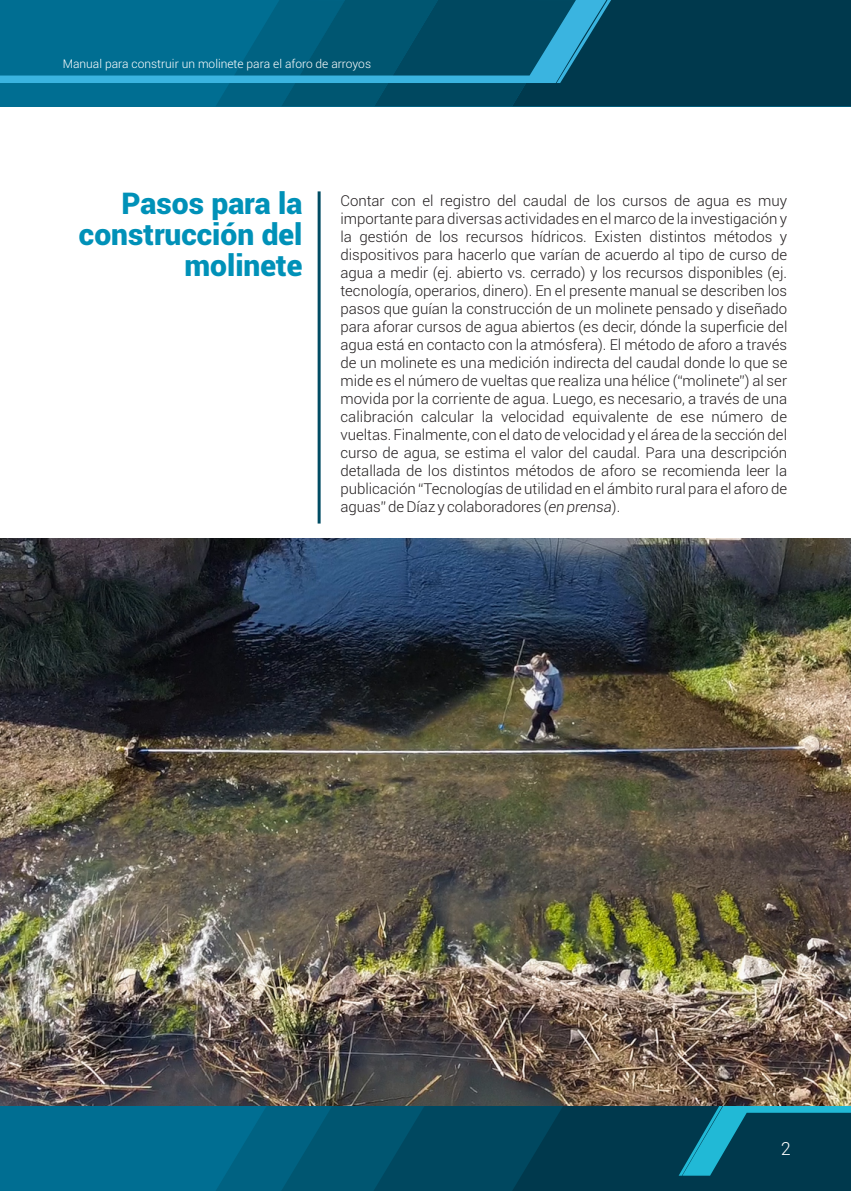
<style>
.page{position:relative;width:851px;height:1191px;background:#fff}
.page>*{position:absolute;margin:0;border:0;box-sizing:border-box;transform-origin:0 0}
.t1{font:900 30px/30.6px "Roboto";color:#0091b8;text-align:right}
.t2{font:300 18px "Roboto";color:#fff}
.t3{font:300 15px/18px "Roboto";color:#231f20;text-align:justify}
.t4{font:300 12px "Roboto";color:#fff}
.s1{font-style:italic}
</style>
<div class="page">
<hr style="left:317px;top:191px;width:3px;height:332px;background:#004c63">
<div style="left:0;top:1106px;width:850px;height:85px;background:#006e92"></div>
<svg style="left:216px;top:1106px;width:634px;height:85px;background:#014d65"></svg>
<div style="left:0;top:0;width:850px;height:106px;background:#006e92"></div>
<svg style="left:216px;top:0;width:634px;height:106px;background:#003e53"></svg>
<svg style="left:0;top:0;width:611px;height:83px"></svg>
<img style="left:0;top:539px;width:850px;height:567px">
<p class="t4" style="left:63px;top:59px;width:310px">Manual para construir un molinete para el aforo de arroyos</p>
<h1 class="t1" style="left:79px;top:191px;width:225px">Pasos para la construcción del molinete</h1>
<p class="t3" style="left:340px;top:193px;width:448px">Contar con el registro del caudal de los cursos de agua es muy importante para diversas actividades en el marco de la investigación y la gestión de los recursos hídricos. Existen distintos métodos y dispositivos para hacerlo que varían de acuerdo al tipo de curso de agua a medir (ej. abierto vs. cerrado) y los recursos disponibles (ej. tecnología, operarios, dinero). En el presente manual se describen los pasos que guían la construcción de un molinete pensado y diseñado para aforar cursos de agua abiertos (es decir, dónde la superficie del agua está en contacto con la atmósfera). El método de aforo a través de un molinete es una medición indirecta del caudal donde lo que se mide es el número de vueltas que realiza una hélice (“molinete”) al ser movida por la corriente de agua. Luego, es necesario, a través de una calibración calcular la velocidad equivalente de ese número de vueltas. Finalmente, con el dato de velocidad y el área de la sección del curso de agua, se estima el valor del caudal. Para una descripción detallada de los distintos métodos de aforo se recomienda leer la publicación “Tecnologías de utilidad en el ámbito rural para el aforo de aguas” de Díaz y colaboradores (<span class="s1">en prensa</span>).</p>
<p class="t2" style="left:780px;top:1142px;width:11px">2</p>
</div>
